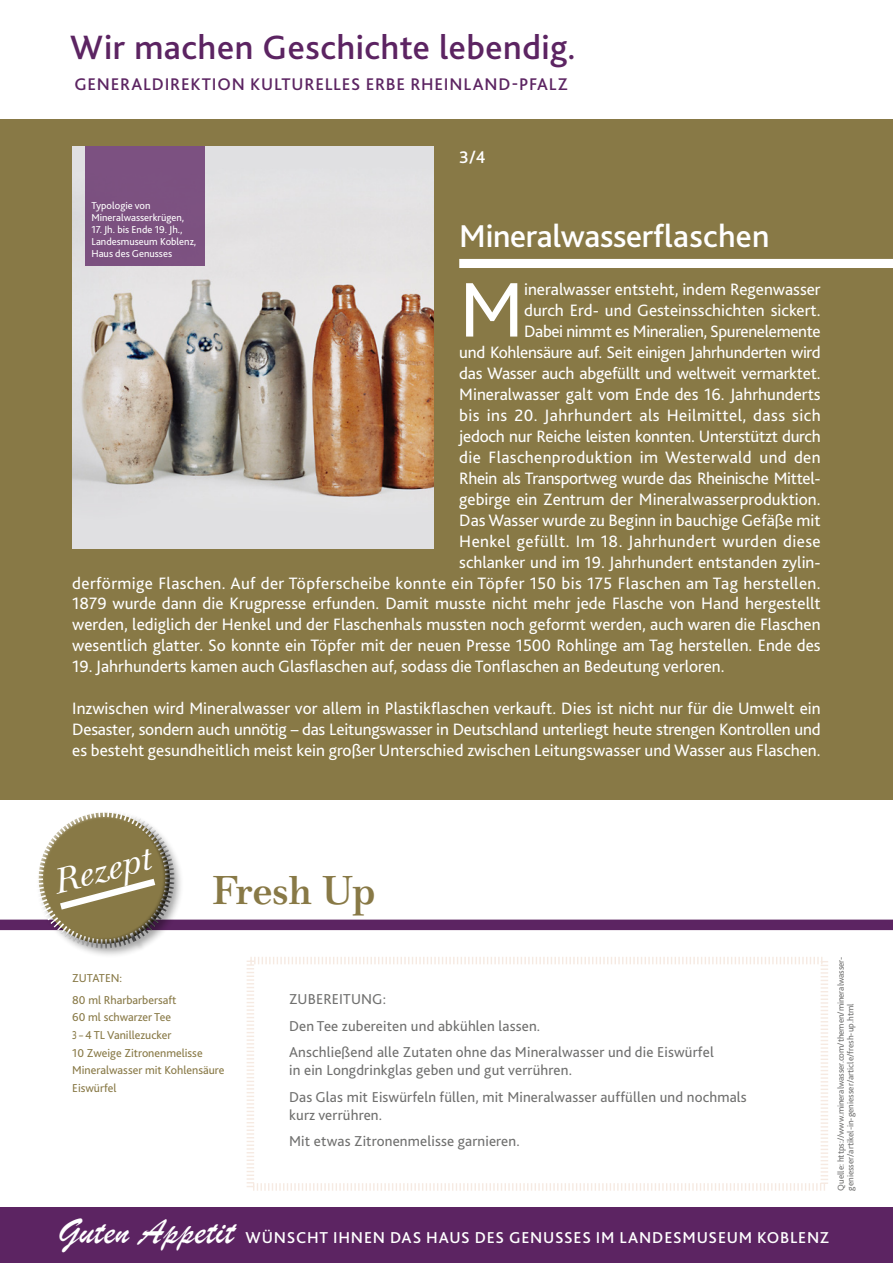
<style>
.page{position:relative;width:893px;height:1263px;background:#fff}
.page>*{position:absolute;margin:0;border:0;box-sizing:border-box;transform-origin:0 0}
.t1{font:81px "Bliss 2";color:#fff}
.t2{font:500 39.75px "Walbaum Standard BQ";color:#887946}
.t3{font:37.5px "Brush Script";letter-spacing:.01em;color:#fff}
.t4{font:500 35.4px "Bliss 2";letter-spacing:.015em;color:#5c2462}
.t5{font:34.65px "Walbaum Standard Expert BQ Italic Os F";color:#fff}
.t6{font:500 33px "Bliss 2";letter-spacing:-.01em;color:#fff}
.t7{font:500 17.7px "Bliss 2";letter-spacing:.045em;color:#5c2462}
.t8{font:500 17.7px "Bliss 2";color:#fff}
.t9{font:17.25px/21px "Bliss 2";color:#fff;text-align:right}
.t10{font:500 16.5px "Bliss 2";letter-spacing:.05em;color:#fff}
.t11{font:15px/26.5px "Bliss 2";letter-spacing:.01em;color:#70706f}
.t12{font:12px/17.5px "Bliss 2";color:#887946}
.t13{font:10.5px/12px "Bliss 2";color:#fff}
.t14{font:9px/9.8px "Bliss 2";letter-spacing:-.005em;color:#70706f}
</style>
<div class="page">
<div style="left:0;top:119px;width:893px;height:680px;background:#887946"></div>
<img style="left:72px;top:147px;width:362px;height:402px">
<svg style="left:246px;top:957px;width:582px;height:234px"></svg>
<div style="left:459px;top:259px;width:434px;height:9px;background:#fff"></div>
<div style="left:0;top:1208px;width:893px;height:55px;background:#5c2462"></div>
<div style="left:0;top:919px;width:893px;height:11px;background:#5c2462"></div>
<svg style="left:1px;top:799px;width:204px;height:156px"></svg>
<div style="left:85px;top:147px;width:119px;height:119px;background:#7c5180"></div>
<h3 class="t4" style="left:70px;top:26px;width:507px">Wir machen Geschichte lebendig.</h3>
<p class="t7" style="left:74px;top:73px;width:495px">GENERALDIREKTION KULTURELLES ERBE RHEINLAND-PFALZ</p>
<p class="t13" style="left:91px;top:200px;width:94px">Typologie von<br>Mineralwasserkrügen,</p>
<p class="t13" style="left:91px;top:224px;width:106px">17. Jh. bis Ende 19. Jh.,<br>Landesmuseum Koblenz,<br>Haus des Genusses</p>
<p class="t8" style="left:459px;top:146px;width:28px">3/4</p>
<h3 class="t6" style="left:459px;top:215px;width:312px">Mineralwasserflaschen</h3>
<p class="t9" style="left:72px;top:278px;width:750px">ineralwasser entsteht, indem Regenwasser<br>durch Erd- und Gesteinsschichten sickert.<br>Dabei nimmt es Mineralien, Spurenelemente<br>und Kohlensäure auf. Seit einigen Jahrhunderten wird<br>das Wasser auch abgefüllt und weltweit vermarktet.<br>Mineralwasser galt vom Ende des 16. Jahrhunderts<br>bis ins 20. Jahrhundert als Heilmittel, dass sich<br>jedoch nur Reiche leisten konnten. Unterstützt durch<br>die Flaschenproduktion im Westerwald und den<br>Rhein als Transportweg wurde das Rheinische Mittel-<br>gebirge ein Zentrum der Mineralwasserproduktion.<br>Das Wasser wurde zu Beginn in bauchige Gefäße mit<br>Henkel gefüllt. Im 18. Jahrhundert wurden diese<br>schlanker und im 19. Jahrhundert entstanden zylin-<br>derförmige Flaschen. Auf der Töpferscheibe konnte ein Töpfer 150 bis 175 Flaschen am Tag herstellen.<br>1879 wurde dann die Krugpresse erfunden. Damit musste nicht mehr jede Flasche von Hand hergestellt werden, lediglich der Henkel und der Flaschenhals mussten noch geformt werden, auch waren die Flaschen wesentlich glatter. So konnte ein Töpfer mit der neuen Presse 1500 Rohlinge am Tag herstellen. Ende des</p>
<p class="t9" style="left:72px;top:656px;width:654px">19. Jahrhunderts kamen auch Glasflaschen auf, sodass die Tonflaschen an Bedeutung verloren.</p>
<p class="t9" style="left:72px;top:698px;width:750px;text-align:justify">Inzwischen wird Mineralwasser vor allem in Plastikflaschen verkauft. Dies ist nicht nur für die Umwelt ein Desaster, sondern auch unnötig – das Leitungswasser in Deutschland unterliegt heute strengen Kontrollen und es besteht gesundheitlich meist kein großer Unterschied zwischen Leitungswasser und Wasser aus Flaschen.</p>
<h1 class="t1" style="left:459px;top:259px;width:66px">M</h1>
<h3 class="t5" style="left:49px;top:862px;width:101px;rotate:-14deg">Rezept</h3>
<h2 class="t2" style="left:213px;top:867px;width:165px">Fresh Up</h2>
<p class="t12" style="left:72px;top:967px;width:106px;line-height:21.9px">ZUTATEN:<br>80 ml Rharbarbersaft</p>
<p class="t12" style="left:72px;top:1008px;width:154px">60 ml schwarzer Tee<br>3 – 4 TL Vanillezucker<br>10 Zweige Zitronenmelisse<br>Mineralwasser mit Kohlensäure<br>Eiswürfel</p>
<p class="t11" style="left:289px;top:985px;width:426px">ZUBEREITUNG:<br>Den Tee zubereiten und abkühlen lassen.<br>Anschließend alle Zutaten ohne das Mineralwasser und die Eiswürfel</p>
<p class="t11" style="left:289px;top:1056px;width:459px">in ein Longdrinkglas geben und gut verrühren.<br>Das Glas mit Eiswürfeln füllen, mit Mineralwasser auffüllen und nochmals</p>
<p class="t11" style="left:289px;top:1101px;width:232px">kurz verrühren.<br>Mit etwas Zitronenmelisse garnieren.</p>
<p class="t14" style="left:836px;top:1191px;width:235px;rotate:-90deg">Quelle: https://www.mineralwasser.com/themen/mineralwasser-- geniesser/artikel-in-geniesser/article/fresh-up.html</p>
<h3 class="t3" style="left:58px;top:1207px;width:178px">Guten Appetit</h3>
<p class="t10" style="left:246px;top:1227px;width:585px">WÜNSCHT IHNEN DAS HAUS DES GENUSSES IM LANDESMUSEUM KOBLENZ</p>
</div>
